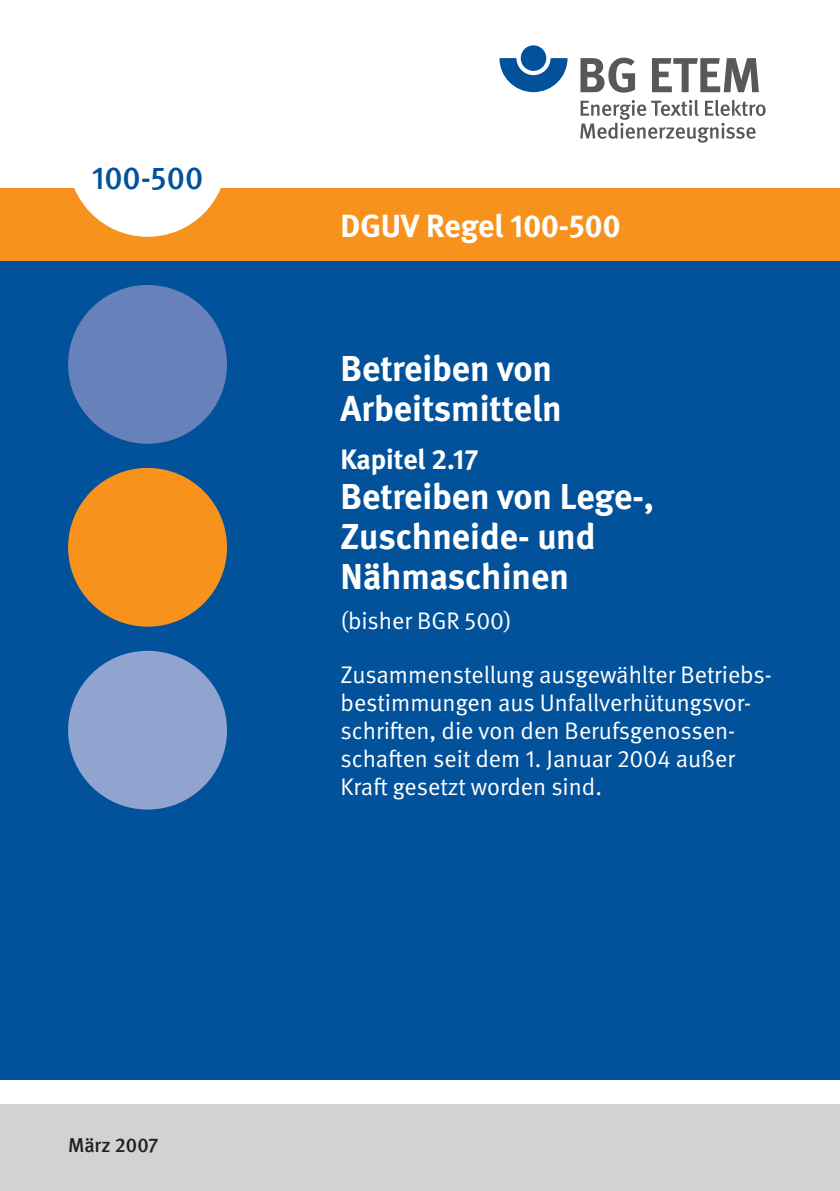
<style>
.page{position:relative;width:840px;height:1191px;background:#fff}
.page>*{position:absolute;margin:0;border:0;box-sizing:border-box;transform-origin:0 0}
.t1{font:700 36px/40px "DGUV Meta";color:#fff}
.t2{font:700 32px "DGUV Meta";color:#fff}
.t3{font:500 32px "DGUV Meta";color:#01519b}
.t4{font:700 28px "DGUV Meta";color:#fff}
.t5{font:24px/28px "DGUV Meta";color:#fff}
.t6{font:500 20px "DGUV Meta";color:#231f20}
</style>
<div class="page">
<div style="left:0;top:189px;width:839px;height:891px;background:#01519b"></div>
<div style="left:0;top:1104px;width:839px;height:87px;background:#d1d2d4"></div>
<div style="left:0;top:189px;width:839px;height:72px;background:#f7931d"></div>
<div style="left:68px;top:78px;width:159px;height:159px;background:#fff;border-radius:50%"></div>
<div style="left:68px;top:285px;width:159px;height:159px;background:#6781bb;border-radius:50%"></div>
<div style="left:68px;top:468px;width:159px;height:158px;background:#f7931d;border-radius:50%"></div>
<div style="left:68px;top:651px;width:159px;height:158px;background:#91a3cf;border-radius:50%"></div>
<hr style="left:0;top:189px;width:1px;height:891px;background:#01519b">
<svg style="left:499px;top:58px;width:68px;height:34px"></svg>
<div style="left:520px;top:45px;width:26px;height:26px;background:#01519b;border-radius:50%"></div>
<svg style="left:580px;top:58px;width:54px;height:35px"></svg>
<svg style="left:652px;top:58px;width:106px;height:34px"></svg>
<svg style="left:580px;top:100px;width:185px;height:43px"></svg>
<h2 class="t3" style="left:92px;top:159px;width:113px">100-500</h2>
<p class="t6" style="left:68px;top:1133px;width:92px">März 2007</p>
<h2 class="t2" style="left:340px;top:207px;width:281px">DGUV Regel 100-500</h2>
<h1 class="t1" style="left:340px;top:350px;width:223px">Betreiben von<br>Arbeitsmitteln</h1>
<p class="t4" style="left:340px;top:443px;width:139px">Kapitel 2.17</p>
<h1 class="t1" style="left:340px;top:478px;width:315px">Betreiben von Lege-,<br>Zuschneide- und<br>Nähmaschinen</h1>
<p class="t5" style="left:340px;top:607px;width:173px">(bisher BGR 500)</p>
<p class="t5" style="left:340px;top:661px;width:432px">Zusammenstellung ausgewählter Betriebs&shy;bestimmungen aus Unfallverhütungsvor&shy;schriften, die von den Berufsgenossen&shy;schaften seit dem 1. Januar 2004 außer Kraft gesetzt worden sind.</p>
</div>
